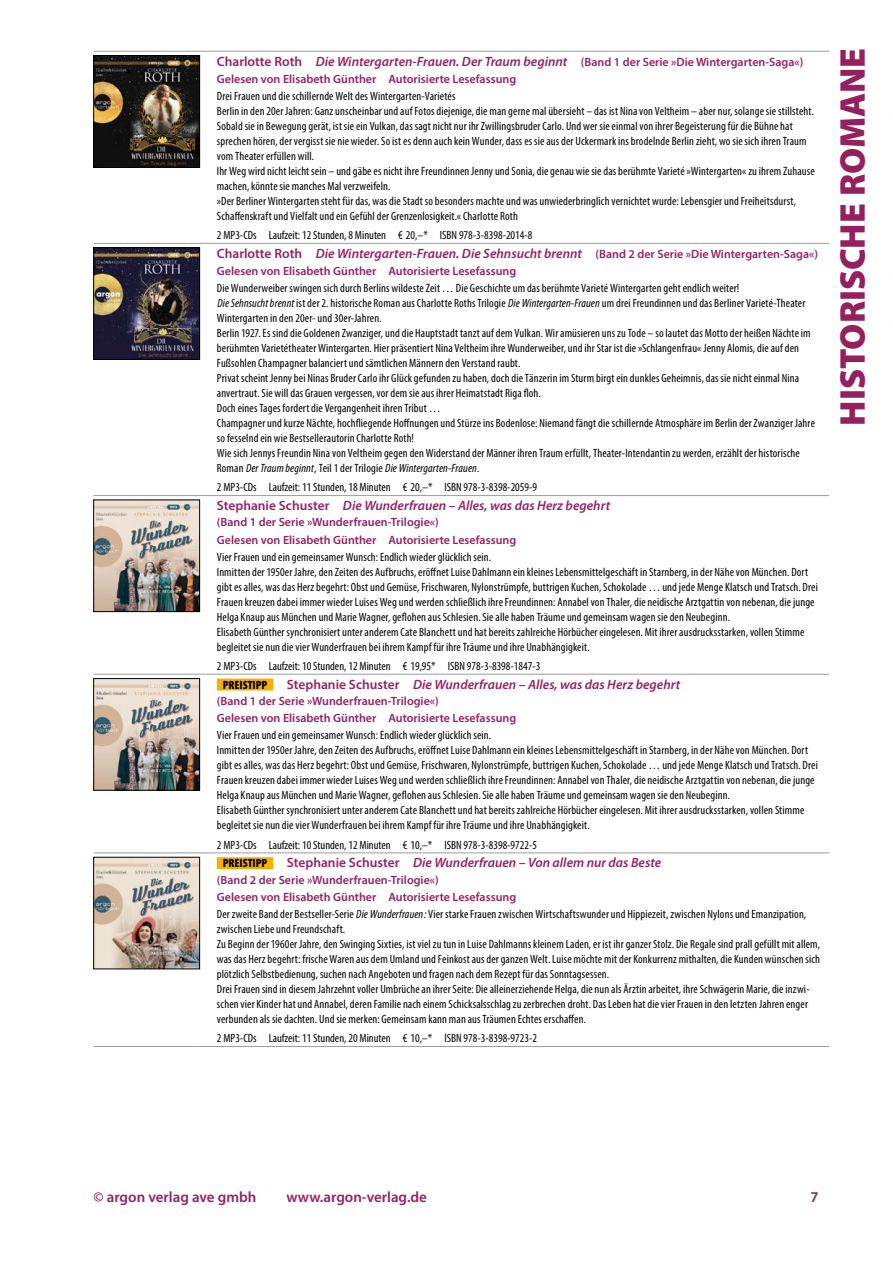
<style>
.page{position:relative;width:893px;height:1263px;background:#fff}
.page>*{position:absolute;margin:0;border:0;box-sizing:border-box;transform-origin:0 0}
.t1{font:900 36px "Myriad Pro";letter-spacing:-.005em;color:#94215e}
.t2{font:600 15px "Myriad Pro";color:#94215e}
.t3{font:italic 600 13.5px "Myriad Pro";color:#94215e}
.t4{font:condensed 12px/15px "Myriad Pro";letter-spacing:.01em;color:#000}
.t5{font:600 12px/17.1px "Myriad Pro";color:#94215e}
.t6{font:900 condensed 12px "Myriad Pro";color:#000}
.s1{font-style:normal}
.s2{font-style:normal;font-size:12px}
.s3{font-style:italic}
.s4{font-weight:600;font-stretch:normal;color:#94215e}
</style>
<div class="page">
<hr style="left:94px;top:51px;width:106px;height:1px;background:#9d9d9c">
<hr style="left:200px;top:51px;width:629px;height:1px;background:#9d9d9c">
<hr style="left:94px;top:243px;width:106px;height:1px;background:#9d9d9c">
<hr style="left:200px;top:243px;width:629px;height:1px;background:#9d9d9c">
<hr style="left:94px;top:495px;width:106px;height:1px;background:#9d9d9c">
<hr style="left:200px;top:495px;width:629px;height:1px;background:#9d9d9c">
<hr style="left:94px;top:674px;width:106px;height:1px;background:#9d9d9c">
<hr style="left:200px;top:674px;width:629px;height:1px;background:#9d9d9c">
<hr style="left:94px;top:853px;width:106px;height:1px;background:#9d9d9c">
<hr style="left:200px;top:853px;width:629px;height:1px;background:#9d9d9c">
<hr style="left:94px;top:1046px;width:106px;height:1px;background:#9d9d9c">
<hr style="left:200px;top:1046px;width:629px;height:1px;background:#9d9d9c">
<img style="left:96px;top:57px;width:102px;height:108px">
<div style="left:94px;top:55px;width:106px;height:112px;border:1px solid #000"></div>
<img style="left:96px;top:250px;width:102px;height:108px">
<div style="left:94px;top:248px;width:106px;height:112px;border:1px solid #000"></div>
<img style="left:96px;top:502px;width:102px;height:108px">
<div style="left:94px;top:500px;width:106px;height:112px;border:1px solid #000"></div>
<img style="left:96px;top:680px;width:102px;height:108px">
<div style="left:94px;top:678px;width:106px;height:112px;border:1px solid #000"></div>
<div style="left:217px;top:678px;width:56px;height:12px;background:#f7b000"></div>
<img style="left:96px;top:859px;width:102px;height:108px">
<div style="left:94px;top:857px;width:106px;height:112px;border:1px solid #000"></div>
<div style="left:217px;top:857px;width:56px;height:12px;background:#f7b000"></div>
<p class="t3" style="left:217px;top:52px;width:588px"><span class="s1">Charlotte Roth</span> Die Wintergarten-Frauen. Der Traum beginnt <span class="s2">(Band 1 der Serie »Die Wintergarten-Saga«)</span></p>
<p class="t5" style="left:217px;top:70px;width:301px">Gelesen von Elisabeth Günther Autorisierte Lesefassung</p>
<p class="t4" style="left:217px;top:88px;width:599px">Drei Frauen und die schillernde Welt des Wintergarten-Varietés<br>Berlin in den 20er Jahren: Ganz unscheinbar und auf Fotos diejenige, die man gerne mal übersieht – das ist Nina von Veltheim – aber nur, solange sie stillsteht.<br>Sobald sie in Bewegung gerät, ist sie ein Vulkan, das sagt nicht nur ihr Zwillingsbruder Carlo. Und wer sie einmal von ihrer Begeisterung für die Bühne hat sprechen hören, der vergisst sie nie wieder. So ist es denn auch kein Wunder, dass es sie aus der Uckermark ins brodelnde Berlin zieht, wo sie sich ihren Traum vom Theater erfüllen will.<br>Ihr Weg wird nicht leicht sein – und gäbe es nicht ihre Freundinnen Jenny und Sonia, die genau wie sie das berühmte Varieté »Wintergarten« zu ihrem Zuhause machen, könnte sie manches Mal verzweifeln.<br>»Der Berliner Wintergarten steht für das, was die Stadt so besonders machte und was unwiederbringlich vernichtet wurde: Lebensgier und Freiheitsdurst, Schaffenskraft und Vielfalt und ein Gefühl der Grenzenlosigkeit.« Charlotte Roth</p>
<p class="t4" style="left:217px;top:227px;width:317px">2 MP3-CDs Laufzeit: 12 Stunden, 8 Minuten € 20,–* ISBN 978‑3‑8398‑2014‑8</p>
<p class="t3" style="left:217px;top:245px;width:603px"><span class="s1">Charlotte Roth</span> Die Wintergarten-Frauen. Die Sehnsucht brennt <span class="s2">(Band 2 der Serie »Die Wintergarten-Saga«)</span></p>
<p class="t5" style="left:217px;top:262px;width:301px">Gelesen von Elisabeth Günther Autorisierte Lesefassung</p>
<p class="t4" style="left:217px;top:280px;width:600px">Die Wunderweiber swingen sich durch Berlins wildeste Zeit … Die Geschichte um das berühmte Varieté Wintergarten geht endlich weiter!<br><span class="s3">Die Sehnsucht brennt</span> ist der 2. historische Roman aus Charlotte Roths Trilogie <span class="s3">Die Wintergarten-Frauen</span> um drei Freundinnen und das Berliner Varieté-Theater Wintergarten in den 20er- und 30er-Jahren.<br>Berlin 1927. Es sind die Goldenen Zwanziger, und die Hauptstadt tanzt auf dem Vulkan. Wir amüsieren uns zu Tode – so lautet das Motto der heißen Nächte im berühmten Varietétheater Wintergarten. Hier präsentiert Nina Veltheim ihre Wunderweiber, und ihr Star ist die »Schlangenfrau« Jenny Alomis, die auf den Fußsohlen Champagner balanciert und sämtlichen Männern den Verstand raubt.<br>Privat scheint Jenny bei Ninas Bruder Carlo ihr Glück gefunden zu haben, doch die Tänzerin im Sturm birgt ein dunkles Geheimnis, das sie nicht einmal Nina anvertraut. Sie will das Grauen vergessen, vor dem sie aus ihrer Heimatstadt Riga floh.<br>Doch eines Tages fordert die Vergangenheit ihren Tribut …<br>Champagner und kurze Nächte, hochfliegende Hoffnungen und Stürze ins Bodenlose: Niemand fängt die schillernde Atmosphäre im Berlin der Zwanziger Jahre so fesselnd ein wie Bestsellerautorin Charlotte Roth!<br>Wie sich Jennys Freundin Nina von Veltheim gegen den Widerstand der Männer ihren Traum erfüllt, Theater-Intendantin zu werden, erzählt der historische Roman <span class="s3">Der Traum beginnt,</span> Teil 1 der Trilogie <span class="s3">Die Wintergarten-Frauen.</span></p>
<p class="t4" style="left:217px;top:480px;width:322px">2 MP3-CDs Laufzeit: 11 Stunden, 18 Minuten € 20,–* ISBN 978‑3‑8398‑2059‑9</p>
<p class="t3" style="left:217px;top:497px;width:395px"><span class="s1">Stephanie Schuster</span> Die Wunderfrauen – Alles, was das Herz begehrt</p>
<p class="t5" style="left:217px;top:513px;width:301px">(Band 1 der Serie »Wunderfrauen-Trilogie«)<br>Gelesen von Elisabeth Günther Autorisierte Lesefassung</p>
<p class="t4" style="left:217px;top:549px;width:603px">Vier Frauen und ein gemeinsamer Wunsch: Endlich wieder glücklich sein.<br>Inmitten der 1950er Jahre, den Zeiten des Aufbruchs, eröffnet Luise Dahlmann ein kleines Lebensmittelgeschäft in Starnberg, in der Nähe von München. Dort gibt es alles, was das Herz begehrt: Obst und Gemüse, Frischwaren, Nylonstrümpfe, buttrigen Kuchen, Schokolade … und jede Menge Klatsch und Tratsch. Drei Frauen kreuzen dabei immer wieder Luises Weg und werden schließlich ihre Freundinnen: Annabel von Thaler, die neidische Arztgattin von nebenan, die junge Helga Knaup aus München und Marie Wagner, geflohen aus Schlesien. Sie alle haben Träume und gemeinsam wagen sie den Neubeginn.<br>Elisabeth Günther synchronisiert unter anderem Cate Blanchett und hat bereits zahlreiche Hörbücher eingelesen. Mit ihrer ausdrucksstarken, vollen Stimme begleitet sie nun die vier Wunderfrauen bei ihrem Kampf für ihre Träume und ihre Unabhängigkeit.</p>
<p class="t4" style="left:217px;top:658px;width:325px">2 MP3-CDs Laufzeit: 10 Stunden, 12 Minuten € 19,95* ISBN 978‑3‑8398‑1847‑3</p>
<p class="t6" style="left:223px;top:677px;width:46px">PREISTIPP</p>
<p class="t3" style="left:287px;top:675px;width:395px"><span class="s1">Stephanie Schuster</span> Die Wunderfrauen – Alles, was das Herz begehrt</p>
<p class="t5" style="left:217px;top:692px;width:301px">(Band 1 der Serie »Wunderfrauen-Trilogie«)<br>Gelesen von Elisabeth Günther Autorisierte Lesefassung</p>
<p class="t4" style="left:217px;top:728px;width:603px">Vier Frauen und ein gemeinsamer Wunsch: Endlich wieder glücklich sein.<br>Inmitten der 1950er Jahre, den Zeiten des Aufbruchs, eröffnet Luise Dahlmann ein kleines Lebensmittelgeschäft in Starnberg, in der Nähe von München. Dort gibt es alles, was das Herz begehrt: Obst und Gemüse, Frischwaren, Nylonstrümpfe, buttrigen Kuchen, Schokolade … und jede Menge Klatsch und Tratsch. Drei Frauen kreuzen dabei immer wieder Luises Weg und werden schließlich ihre Freundinnen: Annabel von Thaler, die neidische Arztgattin von nebenan, die junge Helga Knaup aus München und Marie Wagner, geflohen aus Schlesien. Sie alle haben Träume und gemeinsam wagen sie den Neubeginn.<br>Elisabeth Günther synchronisiert unter anderem Cate Blanchett und hat bereits zahlreiche Hörbücher eingelesen. Mit ihrer ausdrucksstarken, vollen Stimme begleitet sie nun die vier Wunderfrauen bei ihrem Kampf für ihre Träume und ihre Unabhängigkeit.</p>
<p class="t4" style="left:217px;top:837px;width:322px">2 MP3-CDs Laufzeit: 10 Stunden, 12 Minuten € 10,–* ISBN 978‑3‑8398‑9722‑5</p>
<p class="t6" style="left:223px;top:855px;width:46px">PREISTIPP</p>
<p class="t3" style="left:287px;top:854px;width:376px"><span class="s1">Stephanie Schuster</span> Die Wunderfrauen – Von allem nur das Beste</p>
<p class="t4" style="left:217px;top:871px;width:591px;line-height:17.1px"><span class="s4">(Band 2 der Serie »Wunderfrauen-Trilogie«)<br>Gelesen von Elisabeth Günther Autorisierte Lesefassung<br></span>Der zweite Band der Bestseller-Serie <span class="s3">Die Wunderfrauen:</span> Vier starke Frauen zwischen Wirtschaftswunder und Hippiezeit, zwischen Nylons und Emanzipation,</p>
<p class="t4" style="left:217px;top:921px;width:605px">zwischen Liebe und Freundschaft.<br>Zu Beginn der 1960er Jahre, den Swinging Sixties, ist viel zu tun in Luise Dahlmanns kleinem Laden, er ist ihr ganzer Stolz. Die Regale sind prall gefüllt mit allem, was das Herz begehrt: frische Waren aus dem Umland und Feinkost aus der ganzen Welt. Luise möchte mit der Konkurrenz mithalten, die Kunden wünschen sich plötzlich Selbstbedienung, suchen nach Angeboten und fragen nach dem Rezept für das Sonntagsessen.<br>Drei Frauen sind in diesem Jahrzehnt voller Umbrüche an ihrer Seite: Die alleinerziehende Helga, die nun als Ärztin arbeitet, ihre Schwägerin Marie, die inzwi&shy;schen vier Kinder hat und Annabel, deren Familie nach einem Schicksalsschlag zu zerbrechen droht. Das Leben hat die vier Frauen in den letzten Jahren enger verbunden als sie dachten. Und sie merken: Gemeinsam kann man aus Träumen Echtes erschaffen.</p>
<p class="t4" style="left:217px;top:1031px;width:322px">2 MP3-CDs Laufzeit: 11 Stunden, 20 Minuten € 10,–* ISBN 978‑3‑8398‑9723‑2</p>
<h1 class="t1" style="left:828px;top:425px;width:379px;rotate:-90deg">HISTORISCHE ROMANE</h1>
<p class="t2" style="left:94px;top:1187px;width:164px">© argon verlag ave gmbh</p>
<p class="t2" style="left:286px;top:1187px;width:142px">www.argon-verlag.de</p>
<p class="t2" style="left:810px;top:1187px;width:10px">7</p>
</div>
